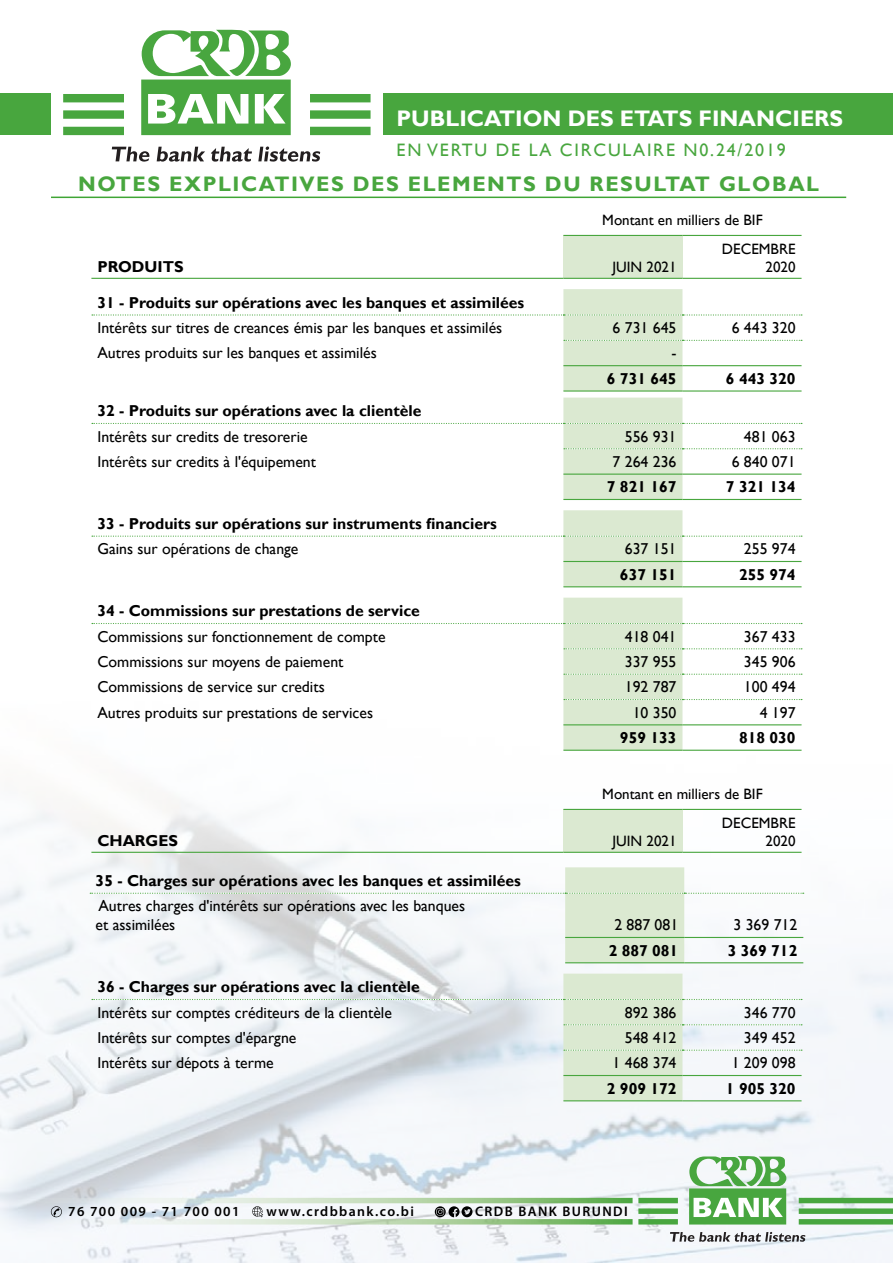
<style>
.page{position:relative;width:893px;height:1263px;background:#fff}
.page>*{position:absolute;margin:0;border:0;box-sizing:border-box;transform-origin:0 0}
.t1{font:700 22.5px "Gill Sans";color:#fff}
.t2{font:700 21px "Gill Sans";letter-spacing:.075em;color:#48a63e}
.t3{font:18px "Gill Sans";letter-spacing:.1em;color:#48a63e}
.t4{font:15.75px/18.9px "Gill Sans";color:#000}
.t5{font:700 15.75px "Gill Sans";color:#000}
.t6{font:15px/18px "Gill Sans";color:#000;text-align:right}
.t7{font:600 13.95px "Myriad Pro";letter-spacing:.1em;color:#000}
</style>
<div class="page">
<img style="left:0;top:29px;width:893px;height:1234px">
<div style="left:638px;top:1198px;width:40px;height:5px;background:#48a63f"></div>
<div style="left:638px;top:1219px;width:40px;height:5px;background:#48a63f"></div>
<div style="left:638px;top:1208px;width:40px;height:6px;background:#48a63f"></div>
<div style="left:689px;top:1188px;width:97px;height:36px;background:#48a63f"></div>
<svg style="left:689px;top:1156px;width:97px;height:30px"></svg>
<div style="left:799px;top:1198px;width:94px;height:5px;background:#48a63f"></div>
<div style="left:799px;top:1219px;width:94px;height:5px;background:#48a63f"></div>
<div style="left:799px;top:1208px;width:94px;height:6px;background:#48a63f"></div>
<svg style="left:670px;top:1232px;width:135px;height:10px"></svg>
<svg style="left:694px;top:1198px;width:89px;height:19px"></svg>
<svg style="left:0;top:1198px;width:633px;height:5px;background:#bdd8b8"></svg>
<svg style="left:0;top:1219px;width:633px;height:5px;background:#c1dbbb"></svg>
<svg style="left:435px;top:1206px;width:37px;height:11px"></svg>
<svg style="left:252px;top:1206px;width:11px;height:11px"></svg>
<svg style="left:51px;top:1206px;width:11px;height:11px"></svg>
<div style="left:0;top:94px;width:893px;height:41px;background:#48a63e"></div>
<div style="left:51px;top:30px;width:332px;height:132px;background:#fff"></div>
<div style="left:63px;top:94px;width:61px;height:8px;background:#48a63f"></div>
<div style="left:63px;top:127px;width:61px;height:8px;background:#48a63f"></div>
<div style="left:63px;top:110px;width:61px;height:9px;background:#48a63f"></div>
<div style="left:141px;top:80px;width:150px;height:55px;background:#48a63f"></div>
<svg style="left:142px;top:30px;width:149px;height:46px"></svg>
<div style="left:310px;top:94px;width:61px;height:8px;background:#48a63f"></div>
<div style="left:310px;top:127px;width:61px;height:8px;background:#48a63f"></div>
<div style="left:310px;top:110px;width:61px;height:9px;background:#48a63f"></div>
<svg style="left:112px;top:147px;width:38px;height:15px"></svg>
<svg style="left:157px;top:147px;width:48px;height:15px"></svg>
<svg style="left:211px;top:147px;width:41px;height:15px"></svg>
<svg style="left:258px;top:146px;width:62px;height:16px"></svg>
<svg style="left:148px;top:94px;width:138px;height:30px"></svg>
<hr style="left:51px;top:197px;width:795px;height:1px;background:#3fa535">
<div style="left:563px;top:235px;width:119px;height:43px;background:#dbe9d1"></div>
<hr style="left:563px;top:235px;width:119px;height:1px;background:#48a63e">
<hr style="left:682px;top:235px;width:119px;height:1px;background:#48a63e">
<hr style="left:563px;top:278px;width:119px;height:1px;background:#48a63e">
<hr style="left:682px;top:278px;width:119px;height:1px;background:#48a63e">
<hr style="left:91px;top:278px;width:472px;height:1px;background:#48a63e">
<hr style="left:563px;top:390px;width:119px;height:2px;background:#48a63e">
<hr style="left:682px;top:390px;width:119px;height:2px;background:#48a63e">
<svg style="left:92px;top:289px;width:710px;height:102px"></svg>
<hr style="left:563px;top:499px;width:119px;height:1px;background:#48a63e">
<hr style="left:682px;top:499px;width:119px;height:1px;background:#48a63e">
<svg style="left:92px;top:398px;width:710px;height:101px"></svg>
<svg style="left:92px;top:510px;width:710px;height:77px"></svg>
<hr style="left:563px;top:561px;width:119px;height:1px;background:#48a63e">
<hr style="left:682px;top:561px;width:119px;height:1px;background:#48a63e">
<hr style="left:563px;top:586px;width:119px;height:1px;background:#48a63e">
<hr style="left:682px;top:586px;width:119px;height:1px;background:#48a63e">
<hr style="left:563px;top:750px;width:119px;height:1px;background:#48a63e">
<hr style="left:682px;top:750px;width:119px;height:1px;background:#48a63e">
<svg style="left:92px;top:598px;width:710px;height:152px"></svg>
<div style="left:563px;top:809px;width:119px;height:43px;background:#dbe9d1"></div>
<hr style="left:563px;top:809px;width:119px;height:1px;background:#48a63e">
<hr style="left:682px;top:809px;width:119px;height:1px;background:#48a63e">
<hr style="left:563px;top:852px;width:119px;height:1px;background:#48a63e">
<hr style="left:682px;top:852px;width:119px;height:1px;background:#48a63e">
<hr style="left:91px;top:852px;width:472px;height:1px;background:#48a63e">
<svg style="left:90px;top:867px;width:714px;height:96px"></svg>
<hr style="left:565px;top:937px;width:119px;height:1px;background:#48a63e">
<hr style="left:684px;top:937px;width:119px;height:1px;background:#48a63e">
<hr style="left:565px;top:962px;width:119px;height:1px;background:#48a63e">
<hr style="left:684px;top:962px;width:119px;height:1px;background:#48a63e">
<svg style="left:92px;top:974px;width:710px;height:127px"></svg>
<h1 class="t1" style="left:396px;top:104px;width:448px">PUBLICATION DES ETATS FINANCIERS</h1>
<p class="t3" style="left:396px;top:139px;width:391px">EN VERTU DE LA CIRCULAIRE N0.24/2019</p>
<h2 class="t2" style="left:78px;top:172px;width:743px">NOTES EXPLICATIVES DES ELEMENTS DU RESULTAT GLOBAL</h2>
<p class="t6" style="left:602px;top:211px;width:162px">Montant en milliers de BIF</p>
<p class="t5" style="left:97px;top:258px;width:88px">PRODUITS</p>
<p class="t6" style="left:612px;top:259px;width:66px">JUIN 2021</p>
<p class="t6" style="left:722px;top:241px;width:75px">DECEMBRE<br>2020</p>
<p class="t5" style="left:97px;top:293px;width:428px">31 - Produits sur opérations avec les banques et assimilées</p>
<p class="t4" style="left:97px;top:319px;width:406px">Intérêts sur titres de creances émis par les banques et assimilés</p>
<p class="t4" style="left:613px;top:319px;width:65px">6 731 645</p>
<p class="t4" style="left:732px;top:319px;width:65px">6 443 320</p>
<p class="t4" style="left:97px;top:344px;width:281px">Autres produits sur les banques et assimilés</p>
<p class="t4" style="left:671px;top:344px;width:7px">-</p>
<p class="t5" style="left:607px;top:369px;width:71px">6 731 645</p>
<p class="t5" style="left:726px;top:369px;width:71px">6 443 320</p>
<p class="t5" style="left:97px;top:401px;width:325px">32 - Produits sur opérations avec la clientèle</p>
<p class="t4" style="left:97px;top:427px;width:212px">Intérêts sur credits de tresorerie</p>
<p class="t4" style="left:625px;top:427px;width:53px">556 931</p>
<p class="t4" style="left:744px;top:427px;width:53px">481 063</p>
<p class="t4" style="left:97px;top:452px;width:220px">Intérêts sur credits à l'équipement</p>
<p class="t4" style="left:613px;top:452px;width:65px">7 264 236</p>
<p class="t4" style="left:732px;top:452px;width:65px">6 840 071</p>
<p class="t5" style="left:607px;top:477px;width:71px">7 821 167</p>
<p class="t5" style="left:726px;top:477px;width:71px">7 321 134</p>
<p class="t5" style="left:97px;top:514px;width:401px">33 - Produits sur opérations sur instruments financiers</p>
<p class="t4" style="left:97px;top:540px;width:203px">Gains sur opérations de change</p>
<p class="t4" style="left:625px;top:540px;width:53px">637 151</p>
<p class="t4" style="left:744px;top:540px;width:53px">255 974</p>
<p class="t5" style="left:620px;top:565px;width:58px">637 151</p>
<p class="t5" style="left:739px;top:565px;width:58px">255 974</p>
<p class="t5" style="left:97px;top:601px;width:324px">34 - Commissions sur prestations de service</p>
<p class="t4" style="left:97px;top:627px;width:290px">Commissions sur fonctionnement de compte</p>
<p class="t4" style="left:625px;top:627px;width:53px">418 041</p>
<p class="t4" style="left:744px;top:627px;width:53px">367 433</p>
<p class="t4" style="left:97px;top:652px;width:248px">Commissions sur moyens de paiement</p>
<p class="t4" style="left:625px;top:652px;width:53px">337 955</p>
<p class="t4" style="left:744px;top:652px;width:53px">345 906</p>
<p class="t4" style="left:97px;top:678px;width:229px">Commissions de service sur credits</p>
<p class="t4" style="left:625px;top:678px;width:53px">192 787</p>
<p class="t4" style="left:744px;top:678px;width:53px">100 494</p>
<p class="t4" style="left:97px;top:703px;width:277px">Autres produits sur prestations de services</p>
<p class="t4" style="left:633px;top:703px;width:45px">10 350</p>
<p class="t4" style="left:760px;top:703px;width:37px">4 197</p>
<p class="t5" style="left:620px;top:728px;width:58px">959 133</p>
<p class="t5" style="left:739px;top:728px;width:58px">818 030</p>
<p class="t6" style="left:602px;top:785px;width:162px">Montant en milliers de BIF</p>
<p class="t5" style="left:97px;top:831px;width:82px">CHARGES</p>
<p class="t6" style="left:612px;top:832px;width:66px">JUIN 2021</p>
<p class="t6" style="left:722px;top:814px;width:75px">DECEMBRE<br>2020</p>
<p class="t5" style="left:96px;top:871px;width:427px">35 - Charges sur opérations avec les banques et assimilées</p>
<p class="t4" style="left:96px;top:897px;width:371px">Autres charges d'intérêts sur opérations avec les banques et assimilées</p>
<p class="t4" style="left:614px;top:916px;width:65px">2 887 081</p>
<p class="t4" style="left:733px;top:916px;width:65px">3 369 712</p>
<p class="t5" style="left:609px;top:941px;width:71px">2 887 081</p>
<p class="t5" style="left:728px;top:941px;width:71px">3 369 712</p>
<p class="t5" style="left:97px;top:977px;width:324px">36 - Charges sur opérations avec la clientèle</p>
<p class="t4" style="left:97px;top:1003px;width:296px">Intérêts sur comptes créditeurs de la clientèle</p>
<p class="t4" style="left:625px;top:1003px;width:53px">892 386</p>
<p class="t4" style="left:744px;top:1003px;width:53px">346 770</p>
<p class="t4" style="left:97px;top:1028px;width:200px">Intérêts sur comptes d'épargne</p>
<p class="t4" style="left:625px;top:1028px;width:53px">548 412</p>
<p class="t4" style="left:744px;top:1028px;width:53px">349 452</p>
<p class="t4" style="left:97px;top:1054px;width:178px">Intérêts sur dépots à terme</p>
<p class="t4" style="left:613px;top:1054px;width:65px">1 468 374</p>
<p class="t4" style="left:732px;top:1054px;width:65px">1 209 098</p>
<p class="t5" style="left:607px;top:1079px;width:71px">2 909 172</p>
<p class="t5" style="left:726px;top:1079px;width:71px">1 905 320</p>
<p class="t7" style="left:68px;top:1202px;width:173px">76 700 009 - 71 700 001</p>
<p class="t7" style="left:267px;top:1202px;width:149px">www.crdbbank.co.bi</p>
<p class="t7" style="left:475px;top:1202px;width:154px">CRDB BANK BURUNDI</p>
</div>
